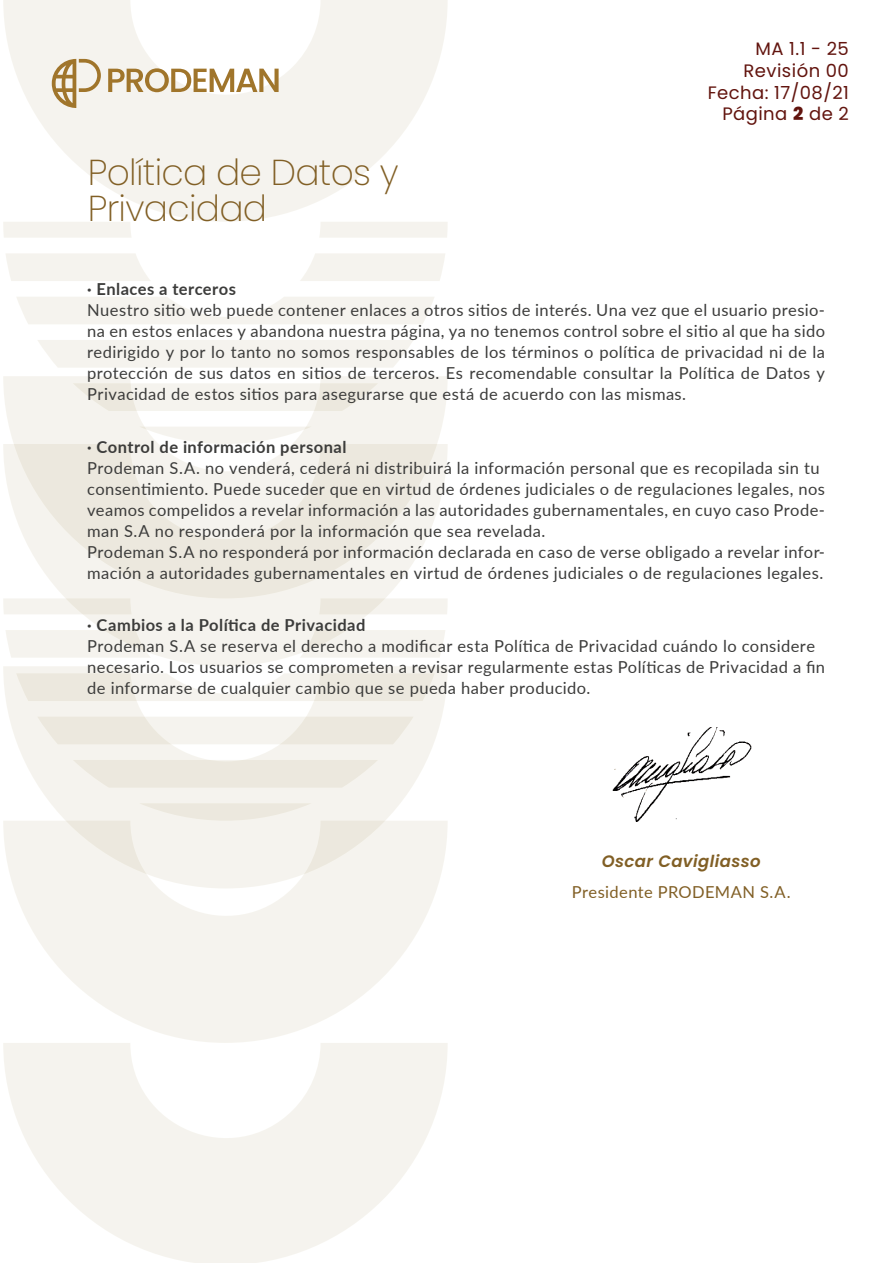
<style>
.page{position:relative;width:893px;height:1263px;background:#fff}
.page>*{position:absolute;margin:0;border:0;box-sizing:border-box;transform-origin:0 0}
.t1{font:200 36px/36px "Poppins";letter-spacing:-.02em;color:#815f25}
.t2{font:18px/21.6px "Poppins";letter-spacing:.025em;color:#62140e;text-align:right}
.t3{font:16.5px/21px "Lato";letter-spacing:.025em;color:#3c3c3b}
.t4{font:700 16.5px "Lato";letter-spacing:.03em;color:#3c3c3b}
.t5{font:16.5px "Lato";letter-spacing:.025em;color:#815f25}
.t6{font:italic 600 16.5px "Poppins";letter-spacing:.025em;color:#815f25}
.s1{font-weight:800}
</style>
<div class="page">
<img style="left:612px;top:728px;width:140px;height:94px">
<svg style="left:3px;top:222px;width:445px;height:146px"></svg>
<svg style="left:3px;top:0;width:445px;height:222px;fill:#f5f3ee"></svg>
<svg style="left:52px;top:59px;width:227px;height:49px"></svg>
<svg style="left:3px;top:598px;width:445px;height:223px;fill:#f5f3ee"></svg>
<svg style="left:3px;top:1043px;width:445px;height:220px;fill:#f5f3ee"></svg>
<svg style="left:3px;top:376px;width:445px;height:222px;background:#f3f0ea"></svg>
<svg style="left:3px;top:821px;width:445px;height:222px;fill:#f5f3ee"></svg>
<h1 class="t1" style="left:88px;top:155px;width:312px">Política de Datos y<br>Privacidad</h1>
<p class="t2" style="left:708px;top:38px;width:143px">MA 1.1 - 25<br>Revisión 00<br>Fecha: 17/08/21<br>Página <span class="s1">2</span> de 2</p>
<p class="t4" style="left:87px;top:277px;width:150px">· Enlaces a terceros</p>
<p class="t3" style="left:87px;top:299px;width:739px;text-align:justify">Nuestro sitio web puede contener enlaces a otros sitios de interés. Una vez que el usuario presio&shy;na en estos enlaces y abandona nuestra página, ya no tenemos control sobre el sitio al que ha sido redirigido y por lo tanto no somos responsables de los términos o política de privacidad ni de la protección de sus datos en sitios de terceros. Es recomendable consultar la Política de Datos y Privacidad de estos sitios para asegurarse que está de acuerdo con las mismas.</p>
<p class="t4" style="left:87px;top:434px;width:261px">· Control de información personal</p>
<p class="t3" style="left:87px;top:456px;width:739px">Prodeman S.A. no venderá, cederá ni distribuirá la información personal que es recopilada sin tu consentimiento. Puede suceder que en virtud de órdenes judiciales o de regulaciones legales, nos veamos compelidos a revelar información a las autoridades gubernamentales, en cuyo caso Prode&shy;man S.A no responderá por la información que sea revelada.<br>Prodeman S.A no responderá por información declarada en caso de verse obligado a revelar infor&shy;mación a autoridades gubernamentales en virtud de órdenes judiciales o de regulaciones legales.</p>
<p class="t4" style="left:87px;top:613px;width:280px">· Cambios a la Política de Privacidad</p>
<p class="t3" style="left:87px;top:635px;width:739px">Prodeman S.A se reserva el derecho a modificar esta Política de Privacidad cuándo lo considere necesario. Los usuarios se comprometen a revisar regularmente estas Políticas de Privacidad a fin de informarse de cualquier cambio que se pueda haber producido.</p>
<p class="t6" style="left:602px;top:851px;width:160px">Oscar Cavigliasso</p>
<p class="t5" style="left:572px;top:880px;width:220px">Presidente PRODEMAN S.A.</p>
</div>
